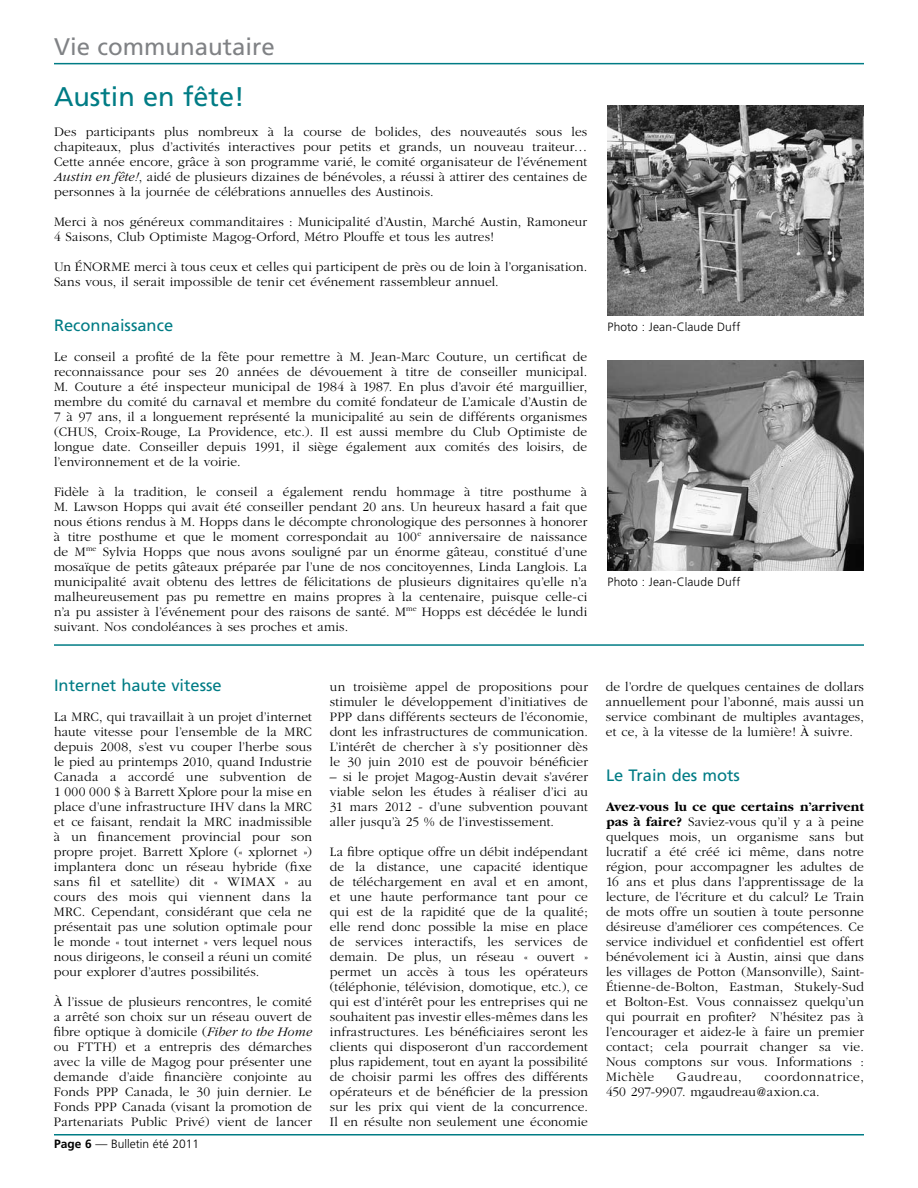
<style>
.page{position:relative;width:918px;height:1188px;background:#fff}
.page>*{position:absolute;margin:0;border:0;box-sizing:border-box;transform-origin:0 0}
.t1{font:27px "Frutiger LT Std";color:#007c85}
.t2{font:24px "Frutiger LT Std";color:#808285}
.t3{font:16.5px "Frutiger LT Std";color:#007c85}
.t4{font:300 13.5px/15px "Garamond";letter-spacing:.01em;color:#000;text-align:justify}
.t5{font:300 13.5px "Garamond";letter-spacing:.045em;color:#000}
.t6{font:300 12px "Frutiger LT Std";letter-spacing:.005em;color:#000}
.s1{font-style:italic}
.s2{font-weight:700}
</style>
<div class="page">
<hr style="left:54px;top:1134px;width:810px;height:2px;background:#007c85">
<hr style="left:54px;top:63px;width:810px;height:1px;background:#007c85">
<hr style="left:54px;top:644px;width:810px;height:2px;background:#007c85">
<img style="left:608px;top:106px;width:256px;height:210px">
<img style="left:608px;top:361px;width:256px;height:210px">
<h2 class="t2" style="left:54px;top:32px;width:222px">Vie communautaire</h2>
<h1 class="t1" style="left:54px;top:81px;width:192px">Austin en fête!</h1>
<p class="t4" style="left:54px;top:124px;width:535px">Des participants plus nombreux à la course de bolides, des nouveautés sous les chapiteaux, plus d’activités interactives pour petits et grands, un nouveau traiteur… Cette année encore, grâce à son programme varié, le comité organisateur de l’événement <span class="s1">Austin en fête!</span>, aidé de plusieurs dizaines de bénévoles, a réussi à attirer des centaines de personnes à la journée de célébrations annuelles des Austinois.</p>
<p class="t4" style="left:54px;top:214px;width:535px">Merci à nos généreux commanditaires : Municipalité d’Austin, Marché Austin, Ramoneur<br>4 Saisons, Club Optimiste Magog-Orford, Métro Plouffe et tous les autres!</p>
<p class="t4" style="left:54px;top:259px;width:535px">Un ÉNORME merci à tous ceux et celles qui participent de près ou de loin à l’organisation.<br>Sans vous, il serait impossible de tenir cet événement rassembleur annuel.</p>
<p class="t3" style="left:54px;top:315px;width:121px">Reconnaissance</p>
<p class="t4" style="left:54px;top:349px;width:535px">Le conseil a profité de la fête pour remettre à M. Jean-Marc Couture, un certificat de reconnaissance pour ses 20 années de dévouement à titre de conseiller municipal.<br>M. Couture a été inspecteur municipal de 1984 à 1987. En plus d’avoir été marguillier, membre du comité du carnaval et membre du comité fondateur de L’amicale d’Austin de 7 à 97 ans, il a longuement représenté la municipalité au sein de différents organismes (CHUS, Croix-Rouge, La Providence, etc.). Il est aussi membre du Club Optimiste de longue date. Conseiller depuis 1991, il siège également aux comités des loisirs, de l’environnement et de la voirie.</p>
<p class="t4" style="left:54px;top:484px;width:535px">Fidèle à la tradition, le conseil a également rendu hommage à titre posthume à M. Lawson Hopps qui avait été conseiller pendant 20 ans. Un heureux hasard a fait que nous étions rendus à M. Hopps dans le décompte chronologique des personnes à honorer à titre posthume et que le moment correspondait au 100<sup>e</sup> anniversaire de naissance de M<sup>me</sup> Sylvia Hopps que nous avons souligné par un énorme gâteau, constitué d’une mosaïque de petits gâteaux préparée par l’une de nos concitoyennes, Linda Langlois. La municipalité avait obtenu des lettres de félicitations de plusieurs dignitaires qu’elle n’a malheureusement pas pu remettre en mains propres à la centenaire, puisque celle-ci n’a pu assister à l’événement pour des raisons de santé. M<sup>me</sup> Hopps est décédée le lundi suivant. Nos condoléances à ses proches et amis.</p>
<p class="t6" style="left:608px;top:320px;width:135px">Photo : Jean-Claude Duff</p>
<p class="t6" style="left:608px;top:575px;width:135px">Photo : Jean-Claude Duff</p>
<p class="t3" style="left:54px;top:675px;width:169px">Internet haute vitesse</p>
<p class="t4" style="left:54px;top:709px;width:260px">La MRC, qui travaillait à un projet d’internet haute vitesse pour l’ensemble de la MRC depuis 2008, s’est vu couper l’herbe sous le pied au printemps 2010, quand Industrie Canada a accordé une subvention de 1 000 000 $ à Barrett Xplore pour la mise en place d’une infrastructure IHV dans la MRC et ce faisant, rendait la MRC inadmissible à un financement provincial pour son propre projet. Barrett Xplore (« xplornet ») implantera donc un réseau hybride (fixe sans fil et satellite) dit « WIMAX » au cours des mois qui viennent dans la MRC. Cependant, considérant que cela ne présentait pas une solution optimale pour le monde « tout internet » vers lequel nous nous dirigeons, le conseil a réuni un comité pour explorer d’autres possibilités.</p>
<p class="t4" style="left:54px;top:994px;width:260px">À l’issue de plusieurs rencontres, le comité a arrêté son choix sur un réseau ouvert de fibre optique à domicile (<span class="s1">Fiber to the Home </span>ou FTTH) et a entrepris des démarches avec la ville de Magog pour présenter une demande d’aide financière conjointe au Fonds PPP Canada, le 30 juin dernier. Le Fonds PPP Canada (visant la promotion de Partenariats Public Privé) vient de lancer</p>
<p class="t6" style="left:54px;top:1137px;width:147px"><span class="s2">Page 6</span> — Bulletin été 2011</p>
<p class="t4" style="left:330px;top:679px;width:260px">un troisième appel de propositions pour stimuler le développement d’initiatives de PPP dans différents secteurs de l’économie, dont les infrastructures de communication.<br>L’intérêt de chercher à s’y positionner dès le 30 juin 2010 est de pouvoir bénéficier</p>
<p class="t4" style="left:330px;top:769px;width:259px">– si le projet Magog-Austin devait s’avérer viable selon les études à réaliser d’ici au 31 mars 2012 - d’une subvention pouvant aller jusqu’à 25 % de l’investissement.</p>
<p class="t4" style="left:330px;top:844px;width:260px">La fibre optique offre un débit indépendant de la distance, une capacité identique de téléchargement en aval et en amont, et une haute performance tant pour ce qui est de la rapidité que de la qualité; elle rend donc possible la mise en place de services interactifs, les services de demain. De plus, un réseau « ouvert » permet un accès à tous les opérateurs (téléphonie, télévision, domotique, etc.), ce qui est d’intérêt pour les entreprises qui ne souhaitent pas investir elles-mêmes dans les infrastructures. Les bénéficiaires seront les clients qui disposeront d’un raccordement plus rapidement, tout en ayant la possibilité de choisir parmi les offres des différents opérateurs et de bénéficier de la pression sur les prix qui vient de la concurrence.<br>Il en résulte non seulement une économie</p>
<p class="t4" style="left:606px;top:679px;width:260px">de l’ordre de quelques centaines de dollars annuellement pour l’abonné, mais aussi un service combinant de multiples avantages, et ce, à la vitesse de la lumière! À suivre.</p>
<p class="t3" style="left:606px;top:765px;width:136px">Le Train des mots</p>
<p class="t4" style="left:606px;top:799px;width:260px"><span class="s2">Avez-vous lu ce que certains n’arrivent pas à faire?</span> Saviez-vous qu’il y a à peine quelques mois, un organisme sans but lucratif a été créé ici même, dans notre région, pour accompagner les adultes de 16 ans et plus dans l’apprentissage de la lecture, de l’écriture et du calcul? Le Train de mots offre un soutien à toute personne désireuse d’améliorer ces compétences. Ce service individuel et confidentiel est offert bénévolement ici à Austin, ainsi que dans les villages de Potton (Mansonville), Saint-Étienne-de-Bolton, Eastman, Stukely-Sud et Bolton-Est. Vous connaissez quelqu’un qui pourrait en profiter? N’hésitez pas à l’encourager et aidez-le à faire un premier contact; cela pourrait changer sa vie.<br>Nous comptons sur vous. Informations :<br>Michèle</p>
<p class="t4" style="left:606px;top:1069px;width:259px;text-indent:158px">coordonnatrice,<br>450 297‑9907. mgaudreau@axion.ca.</p>
<p class="t5" style="left:677px;top:1069px;width:66px">Gaudreau,</p>
</div>
